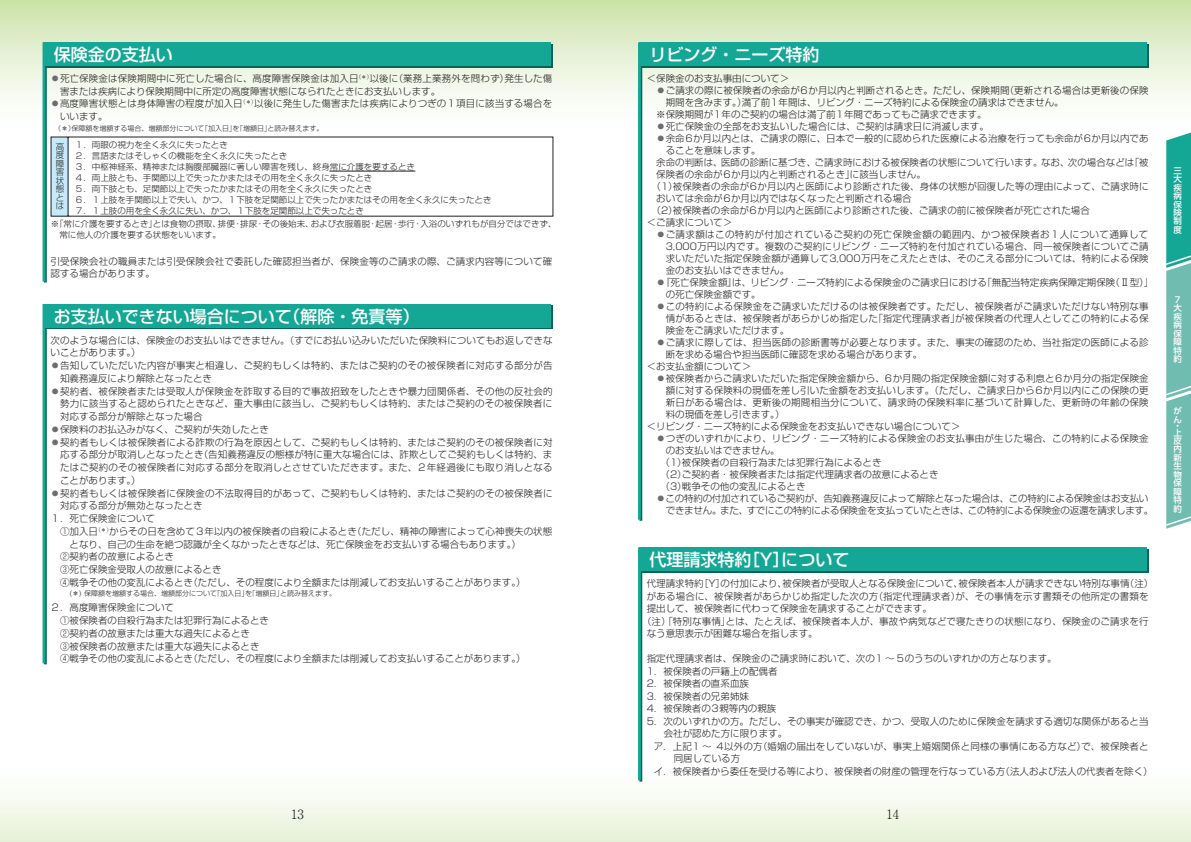
<style>
.page{position:relative;width:1191px;height:842px;background:#fff}
.page>*{position:absolute;margin:0;border:0;box-sizing:border-box;transform-origin:0 0}
.t1{font:500 17px "Shin Go Pro";color:#fff}
.t2{font:300 12.8px "Ryumin Pro";color:#231f20}
.t3{font:300 9.5px/12.7px "Shin Go Pro";color:#231f20}
.t4{font:300 9.5px/12.7px "Shin Go Pro";letter-spacing:.02em;color:#231f20}
.t5{font:300 9.5px/12px "Shin Go Pro";letter-spacing:-.025em;color:#231f20}
.t6{font:300 8.5px/11px "Shin Go Pro";color:#231f20}
.t7{font:500 8.5px/8.5px "UD Shin Go Pro";color:#fff}
.t8{font:300 7px "Shin Go Pro";color:#231f20}
.s1{color:#6c6d70}
.s2{font-size:9.5px}
</style>
<div class="page">
<div style="left:0;top:765px;width:1191px;height:77px;background:linear-gradient(to bottom,#fff,#e7f2d8)"></div>
<div style="left:0;top:0;width:1191px;height:162px;background:linear-gradient(to bottom,#cbe4b2,#fff)"></div>
<hr style="left:639px;top:43px;width:3px;height:478px;background:#056358">
<hr style="left:638px;top:43px;width:3px;height:477px;background:#15a796">
<div style="left:641px;top:44px;width:507px;height:24px;background:#056358"></div>
<div style="left:639px;top:43px;width:507px;height:23px;background:#15a796"></div>
<hr style="left:639px;top:548px;width:3px;height:233px;background:#056358">
<hr style="left:638px;top:547px;width:3px;height:233px;background:#15a796">
<div style="left:641px;top:549px;width:507px;height:24px;background:#056358"></div>
<div style="left:639px;top:547px;width:507px;height:24px;background:#15a796"></div>
<hr style="left:44px;top:43px;width:3px;height:239px;background:#056358">
<hr style="left:43px;top:43px;width:2px;height:238px;background:#15a796">
<div style="left:46px;top:44px;width:507px;height:24px;background:#056358"></div>
<div style="left:44px;top:43px;width:507px;height:23px;background:#15a796"></div>
<hr style="left:44px;top:305px;width:3px;height:359px;background:#056358">
<hr style="left:43px;top:304px;width:2px;height:359px;background:#15a796">
<div style="left:46px;top:305px;width:507px;height:24px;background:#056358"></div>
<div style="left:44px;top:304px;width:507px;height:24px;background:#15a796"></div>
<svg style="left:51px;top:137px;width:502px;height:79px"></svg>
<hr style="left:329px;top:171px;width:86px;height:1px;background:#231f20">
<svg style="left:1166px;top:133px;width:25px;height:396px;background:#5bb9ac"></svg>
<h1 class="t1" style="left:54px;top:41px;width:120px">保険金の支払い</h1>
<p class="t3" style="left:60px;top:71px;width:494px;text-indent:-10px"><span class="s1">●</span>死亡保険金は保険期間中に死亡した場合に、高度障害保険金は加入日<sup>（＊）</sup>以後に（業務上業務外を問わず）発生した傷害または疾病により保険期間中に所定の高度障害状態になられたときにお支払いします。</p>
<p class="t3" style="left:60px;top:96px;width:494px;text-indent:-9px"><span class="s1">●</span>高度障害状態とは身体障害の程度が加入日<sup>（＊）</sup>以後に発生した傷害または疾病によりつぎの１項目に該当する場合をいいます。</p>
<p class="t8" style="left:51px;top:123px;width:274px">　（＊）保障額を増額する場合、増額部分について「加入日」を「増額日」と読み替えます。</p>
<p class="t6" style="left:56px;top:141px;width:10px;line-height:8.5px;text-align:justify">高度障害状態とは</p>
<p class="t6" style="left:59px;top:217px;width:498px;text-indent:-8px">※「常に介護を要するとき」とは食物の摂取、排便・排尿・その後始末、および衣服着脱・起居・歩行・入浴のいずれもが自分ではできず、常に他人の介護を要する状態をいいます。</p>
<p class="t3" style="left:51px;top:254px;width:503px">引受保険会社の職員または引受保険会社で委託した確認担当者が、保険金等のご請求の際、ご請求内容等について確認する場合があります｡</p>
<p class="t6" style="left:75px;top:138px;width:418px">１．両眼の視力を全く永久に失ったとき<br>２．言語またはそしゃくの機能を全く永久に失ったとき<br>３．中枢神経系、精神または胸腹部臓器に著しい障害を残し、終身常に介護を要するとき<br>４．両上肢とも、手関節以上で失ったかまたはその用を全く永久に失ったとき<br>５．両下肢とも、足関節以上で失ったかまたはその用を全く永久に失ったとき<br>６．１上肢を手関節以上で失い、かつ、１下肢を足関節以上で失ったかまたはその用を全く永久に失ったとき７．１上肢の用を全く永久に失い、かつ、１下肢を足関節以上で失ったとき</p>
<h1 class="t1" style="left:54px;top:302px;width:367px">お支払いできない場合について（解除・免責等）</h1>
<p class="t3" style="left:51px;top:333px;width:503px">次のような場合には、保険金のお支払いはできません。（すでにお払い込みいただいた保険料についてもお返しできないことがあります。）</p>
<p class="t4" style="left:60px;top:358px;width:494px;text-indent:-10px"><span class="s1">●</span>告知していただいた内容が事実と相違し、ご契約もしくは特約、またはご契約のその被保険者に対応する部分が告知義務違反により解除となったとき</p>
<p class="t3" style="left:60px;top:384px;width:494px;text-align:justify;text-indent:-10px"><span class="s1">●</span>契約者、被保険者または受取人が保険金を詐取する目的で事故招致をしたときや暴力団関係者、その他の反社会的勢力に該当すると認められたときなど、重大事由に該当し、ご契約もしくは特約、またはご契約のその被保険者に対応する部分が解除となった場合</p>
<p class="t3" style="left:51px;top:422px;width:220px"><span class="s1">●</span>保険料のお払込みがなく、ご契約が失効したとき</p>
<p class="t3" style="left:60px;top:435px;width:494px;text-align:justify;text-indent:-10px"><span class="s1">●</span>契約者もしくは被保険者による詐欺の行為を原因として、ご契約もしくは特約、またはご契約のその被保険者に対応する部分が取消しとなったとき（告知義務違反の態様が特に重大な場合には、詐欺としてご契約もしくは特約、またはご契約のその被保険者に対応する部分を取消しとさせていただきます。また、２年経過後にも取り消しとなることがあります。）</p>
<p class="t4" style="left:51px;top:486px;width:503px"><span class="s1">●</span>契約者もしくは被保険者に保険金の不法取得目的があって、ご契約もしくは特約、またはご契約のその被保険者に</p>
<p class="t3" style="left:60px;top:498px;width:144px">対応する部分が無効となったとき</p>
<p class="t3" style="left:51px;top:511px;width:106px">１．死亡保険金について</p>
<p class="t3" style="left:51px;top:524px;width:503px">　①加入日<sup>（＊）</sup>からその日を含めて３年以内の被保険者の自殺によるとき（ただし、精神の障害によって心神喪失の状態</p>
<p class="t3" style="left:70px;top:537px;width:453px">となり、自己の生命を絶つ認識が全くなかったときなどは、死亡保険金をお支払いする場合もあります。）</p>
<p class="t3" style="left:51px;top:549px;width:125px">　②契約者の故意によるとき</p>
<p class="t3" style="left:51px;top:562px;width:172px">　③死亡保険金受取人の故意によるとき</p>
<p class="t3" style="left:51px;top:575px;width:477px">　④戦争その他の変乱によるとき（ただし、その程度により全額または削減してお支払いすることがあります。）</p>
<p class="t8" style="left:51px;top:587px;width:287px"><span class="s2">　　</span>(＊) 保障額を増額する場合、増額部分について「加入日」を「増額日」と読み替えます。</p>
<p class="t3" style="left:51px;top:600px;width:477px">２．高度障害保険金について<br>　①被保険者の自殺行為または犯罪行為によるとき<br>　②契約者の故意または重大な過失によるとき<br>　③被保険者の故意または重大な過失によるとき<br>　④戦争その他の変乱によるとき（ただし、その程度により全額または削減してお支払いすることがあります。）</p>
<h1 class="t1" style="left:649px;top:41px;width:171px">リビング・ニーズ特約</h1>
<p class="t3" style="left:647px;top:71px;width:144px">＜保険金のお支払事由について＞</p>
<p class="t3" style="left:656px;top:83px;width:494px"><span class="s1">●</span>ご請求の際に被保険者の余命が6か月以内と判断されるとき。ただし、保険期間（更新される場合は更新後の保険</p>
<p class="t3" style="left:666px;top:95px;width:399px">期間を含みます。）満了前1年間は、リビング・ニーズ特約による保険金の請求はできません。</p>
<p class="t3" style="left:656px;top:107px;width:332px">※保険期間が1年のご契約の場合は満了前1年間であってもご請求できます。</p>
<p class="t3" style="left:656px;top:119px;width:334px"><span class="s1">●</span>死亡保険金の全部をお支払いした場合には、ご契約は請求日に消滅します。</p>
<p class="t3" style="left:656px;top:131px;width:494px"><span class="s1">●</span>余命6か月以内とは、ご請求の際に、日本で一般的に認められた医療による治療を行っても余命が6か月以内であ</p>
<p class="t3" style="left:666px;top:143px;width:96px">ることを意味します。</p>
<p class="t3" style="left:656px;top:155px;width:494px">余命の判断は、医師の診断に基づき、ご請求時における被保険者の状態について行います。なお、次の場合などは「被</p>
<p class="t3" style="left:656px;top:167px;width:271px">保険者の余命が6か月以内と判断されるとき」に該当しません。</p>
<p class="t3" style="left:651px;top:179px;width:498px">（1）被保険者の余命が6か月以内と医師により診断された後、身体の状態が回復した等の理由によって、ご請求時に</p>
<p class="t3" style="left:656px;top:191px;width:257px">おいては余命が6か月以内ではなくなったと判断される場合</p>
<p class="t3" style="left:651px;top:203px;width:440px">（2）被保険者の余命が6か月以内と医師により診断された後、ご請求の前に被保険者が死亡された場合</p>
<p class="t3" style="left:647px;top:215px;width:87px">＜ご請求について＞</p>
<p class="t3" style="left:666px;top:227px;width:484px;line-height:12px;text-align:justify;text-indent:-10px"><span class="s1">●</span>ご請求額はこの特約が付加されているご契約の死亡保険金額の範囲内、かつ被保険者お１人について通算して3,000万円以内です。複数のご契約にリビング・ニーズ特約を付加されている場合、同一被保険者についてご請求いただいた指定保険金額が通算して3,000万円をこえたときは、そのこえる部分については、特約による保険金のお支払いはできません。</p>
<p class="t3" style="left:666px;top:275px;width:489px;line-height:12px;text-indent:-10px"><span class="s1">●</span>『死亡保険金額』は、リビング・ニーズ特約による保険金のご請求日における「無配当特定疾病保障定期保険（Ⅱ型）」の死亡保険金額です。</p>
<p class="t3" style="left:666px;top:299px;width:484px;line-height:12px;text-align:justify;text-indent:-10px"><span class="s1">●</span>この特約による保険金をご請求いただけるのは被保険者です。ただし、被保険者がご請求いただけない特別な事情があるときは、被保険者があらかじめ指定した「指定代理請求者」が被保険者の代理人としてこの特約による保険金をご請求いただけます。</p>
<p class="t4" style="left:656px;top:335px;width:494px"><span class="s1">●</span>ご請求に際しては、担当医師の診断書等が必要となります。また、事実の確認のため、当社指定の医師による診</p>
<p class="t3" style="left:666px;top:347px;width:258px">断を求める場合や担当医師に確認を求める場合があります。</p>
<p class="t3" style="left:647px;top:358px;width:106px">＜お支払金額について＞</p>
<p class="t3" style="left:656px;top:370px;width:494px"><span class="s1">●</span>被保険者からご請求いただいた指定保険金額から、6か月間の指定保険金額に対する利息と6か月分の指定保険金</p>
<p class="t3" style="left:666px;top:382px;width:484px">額に対する保険料の現価を差し引いた金額をお支払いします。（ただし、ご請求日から6か月以内にこの保険の更</p>
<p class="t4" style="left:666px;top:394px;width:484px">新日がある場合は、更新後の期間相当分について、請求時の保険料率に基づいて計算した、更新時の年齢の保険</p>
<p class="t3" style="left:666px;top:406px;width:120px">料の現価を差し引きます。）</p>
<p class="t3" style="left:647px;top:418px;width:315px">＜リビング・ニーズ特約による保険金をお支払いできない場合について＞</p>
<p class="t4" style="left:656px;top:430px;width:494px"><span class="s1">●</span>つぎのいずれかにより、リビング・ニーズ特約による保険金のお支払事由が生じた場合、この特約による保険金</p>
<p class="t3" style="left:666px;top:442px;width:115px">のお支払いはできません。</p>
<p class="t3" style="left:660px;top:454px;width:222px">（1）被保険者の自殺行為または犯罪行為によるとき</p>
<p class="t3" style="left:660px;top:466px;width:279px">（2）ご契約者・被保険者または指定代理請求者の故意によるとき</p>
<p class="t3" style="left:660px;top:478px;width:146px">（3）戦争その他の変乱によるとき</p>
<p class="t5" style="left:666px;top:491px;width:489px;text-indent:-10px"><span class="s1">●</span>この特約の付加されているご契約が、告知義務違反によって解除となった場合は、この特約による保険金はお支払いできません。また、すでにこの特約による保険金を支払っていたときは、この特約による保険金の返還を請求します。</p>
<h1 class="t1" style="left:649px;top:545px;width:201px">代理請求特約［Y］について</h1>
<p class="t3" style="left:647px;top:576px;width:508px">代理請求特約［Y］の付加により、被保険者が受取人となる保険金について、被保険者本人が請求できない特別な事情（注）</p>
<p class="t4" style="left:647px;top:589px;width:503px">がある場合に、被保険者があらかじめ指定した次の方（指定代理請求者）が、その事情を示す書類その他所定の書類を</p>
<p class="t3" style="left:647px;top:601px;width:286px">提出して、被保険者に代わって保険金を請求することができます。</p>
<p class="t3" style="left:642px;top:614px;width:508px">（注）「特別な事情」とは、たとえば、被保険者本人が、事故や病気などで寝たきりの状態になり、保険金のご請求を行</p>
<p class="t3" style="left:647px;top:626px;width:172px">なう意思表示が困難な場合を指します。</p>
<p class="t3" style="left:647px;top:651px;width:411px">指定代理請求者は、保険金のご請求時において、次の1 ～ 5のうちのいずれかの方となります。</p>
<p class="t3" style="left:647px;top:664px;width:132px">1．被保険者の戸籍上の配偶者</p>
<p class="t3" style="left:647px;top:676px;width:104px">2．被保険者の直系血族</p>
<p class="t3" style="left:647px;top:689px;width:104px">3．被保険者の兄弟姉妹</p>
<p class="t3" style="left:647px;top:701px;width:131px">4．被保険者の3親等内の親族</p>
<p class="t3" style="left:647px;top:714px;width:503px">5．次のいずれかの方。ただし、その事実が確認でき、かつ、受取人のために保険金を請求する適切な関係があると当</p>
<p class="t3" style="left:664px;top:726px;width:125px">会社が認めた方に限ります。</p>
<p class="t4" style="left:654px;top:739px;width:496px">ア．上記1 ～ 4以外の方（婚姻の届出をしていないが、事実上婚姻関係と同様の事情にある方など）で、被保険者と</p>
<p class="t3" style="left:674px;top:751px;width:68px">同居している方</p>
<p class="t3" style="left:654px;top:764px;width:500px">イ．被保険者から委任を受ける等により、被保険者の財産の管理を行なっている方（法人および法人の代表者を除く）</p>
<h2 class="t2" style="left:291px;top:804px;width:14px">13</h2>
<h2 class="t2" style="left:886px;top:804px;width:14px">14</h2>
<p class="t7" style="left:1173px;top:166px;width:10px;text-align:justify">三大疾病保険制度</p>
<p class="t7" style="left:1173px;top:295px;width:10px">7大疾病保障特約</p>
<p class="t7" style="left:1173px;top:407px;width:10px">がん</p>
<p class="t7" style="left:1173px;top:423px;width:10px;line-height:6.3px">・上</p>
<p class="t7" style="left:1173px;top:436px;width:10px;text-align:justify">皮内新生物保障特約</p>
</div>
